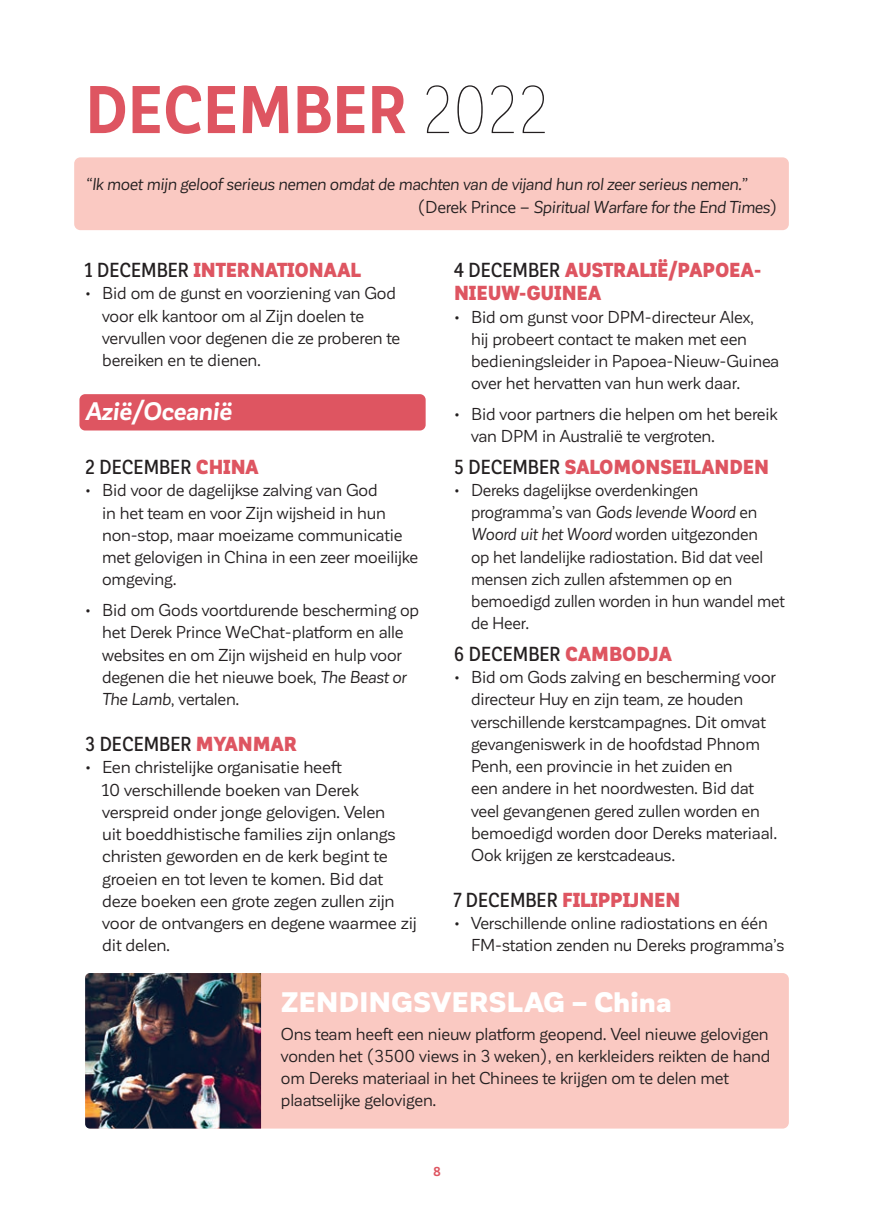
<style>
.page{position:relative;width:874px;height:1225px;background:#fff}
.page>*{position:absolute;margin:0;border:0;box-sizing:border-box;transform-origin:0 0}
.t1{font:700 66.2px "Corporative Sans Alt Cnd";letter-spacing:.005em;color:#de5561}
.t2{font:900 27.8px "Corporative Sans";color:#fff}
.t3{font:italic 700 25px "Corporative Sans";letter-spacing:-.005em;color:#fff}
.t4{font:900 20px/23.2px "Corporative Sans Alt Cnd";letter-spacing:-.005em;color:#de5561}
.t5{font:500 20px "Corporative Sans Alt Cnd";letter-spacing:.005em;color:#231f20}
.t6{font:17px/22.2px "Corporative Sans";letter-spacing:-.01em;color:#231f20}
.t7{font:italic 17px/23px "Corporative Sans";letter-spacing:-.015em;color:#231f20}
.t8{font:700 12.8px "Corporative Sans";color:#de5561}
.s1{font-family:"Corporative Sans Alt Cnd Hair";font-weight:400;color:#231f20}
.s2{font-style:normal}
.s3{font-weight:500;color:#231f20}
.s4{font-style:italic}
.s5{font-weight:900;color:#de5561}
</style>
<div class="page">
<div style="left:74px;top:157px;width:714px;height:73px;background:#fac9c2;border-radius:6px"></div>
<div style="left:79px;top:394px;width:346px;height:36px;background:#de5561;border-radius:6px"></div>
<div style="left:85px;top:973px;width:703px;height:155px;background:#fac9c2;border-radius:6px"></div>
<img style="left:85px;top:973px;width:176px;height:155px">
<h1 class="t1" style="left:85px;top:74px;width:465px">DECEMBER <span class="s1">2022</span></h1>
<p class="t7" style="left:417px;top:172px;width:361px;text-indent:-332px">“Ik moet mijn geloof serieus nemen omdat de machten van de vijand hun rol zeer serieus nemen.” <span class="s2">(Derek Prince –</span> Spiritual Warfare for the End Times<span class="s2">)</span></p>
<p class="t4" style="left:454px;top:259px;width:309px"><span class="s3">4 DECEMBER</span> AUSTRALIË/PAPOEA-<br>NIEUW-GUINEA</p>
<p class="t6" style="left:471px;top:306px;width:309px;text-indent:-17px">• Bid om gunst voor DPM-directeur Alex,<br>hij probeert contact te maken met een bedieningsleider in Papoea-Nieuw-Guinea over het hervatten van hun werk daar.</p>
<p class="t6" style="left:471px;top:403px;width:308px;text-indent:-17px">• Bid voor partners die helpen om het bereik van DPM in Australië te vergroten.</p>
<p class="t4" style="left:454px;top:455px;width:316px"><span class="s3">5 DECEMBER</span> SALOMONSEILANDEN</p>
<p class="t6" style="left:471px;top:479px;width:315px;text-indent:-17px">• Dereks dagelijkse overdenkingen programma’s van <span class="s4">Gods levende Woord</span> en <span class="s4">Woord uit het Woord</span> worden uitgezonden<br>op het landelijke radiostation. Bid dat veel mensen zich zullen afstemmen op en bemoedigd zullen worden in hun wandel met de Heer.</p>
<p class="t5" style="left:454px;top:643px;width:219px">6 DECEMBER <span class="s5">CAMBODJA</span></p>
<p class="t6" style="left:471px;top:666px;width:307px;text-indent:-17px">• Bid om Gods zalving en bescherming voor directeur Huy en zijn team, ze houden verschillende kerstcampagnes. Dit omvat gevangeniswerk in de hoofdstad Phnom Penh, een provincie in het zuiden en<br>een andere in het noordwesten. Bid dat veel gevangenen gered zullen worden en bemoedigd worden door Dereks materiaal.<br>Ook krijgen ze kerstcadeaus.</p>
<p class="t4" style="left:454px;top:888px;width:228px"><span class="s3">7 DECEMBER</span> FILIPPIJNEN</p>
<p class="t6" style="left:471px;top:912px;width:315px;text-indent:-17px">• Verschillende online radiostations en één<br>FM-station zenden nu Dereks programma’s</p>
<h2 class="t2" style="left:281px;top:987px;width:392px">ZENDINGSVERSLAG – China</h2>
<p class="t6" style="left:281px;top:1023px;width:490px">Ons team heeft een nieuw platform geopend. Veel nieuwe gelovigen vonden het (3500 views in 3 weken), en kerkleiders reikten de hand om Dereks materiaal in het Chinees te krijgen om te delen met plaatselijke gelovigen.</p>
<p class="t4" style="left:85px;top:259px;width:277px"><span class="s3">1 DECEMBER</span> INTERNATIONAAL</p>
<p class="t6" style="left:102px;top:282px;width:299px;text-indent:-17px">• Bid om de gunst en voorziening van God voor elk kantoor om al Zijn doelen te vervullen voor degenen die ze proberen te bereiken en te dienen.</p>
<h3 class="t3" style="left:85px;top:398px;width:148px">Azië/Oceanië</h3>
<p class="t5" style="left:85px;top:456px;width:175px">2 DECEMBER <span class="s5">CHINA</span></p>
<p class="t6" style="left:102px;top:479px;width:317px;text-indent:-17px">• Bid voor de dagelijkse zalving van God<br>in het team en voor Zijn wijsheid in hun non-stop, maar moeizame communicatie met gelovigen in China in een zeer moeilijke omgeving.</p>
<p class="t6" style="left:102px;top:599px;width:318px;text-indent:-17px">• Bid om Gods voortdurende bescherming op het Derek Prince WeChat-platform en alle websites en om Zijn wijsheid en hulp voor degenen die het nieuwe boek, <span class="s4">The Beast or The Lamb</span>, vertalen.</p>
<p class="t5" style="left:85px;top:733px;width:213px">3 DECEMBER <span class="s5">MYANMAR</span></p>
<p class="t6" style="left:102px;top:756px;width:316px;text-indent:-17px">• Een christelijke organisatie heeft<br>10 verschillende boeken van Derek verspreid onder jonge gelovigen. Velen<br>uit boeddhistische families zijn onlangs christen geworden en de kerk begint te groeien en tot leven te komen. Bid dat deze boeken een grote zegen zullen zijn voor de ontvangers en degene waarmee zij dit delen.</p>
<p class="t8" style="left:433px;top:1164px;width:9px">8</p>
</div>
